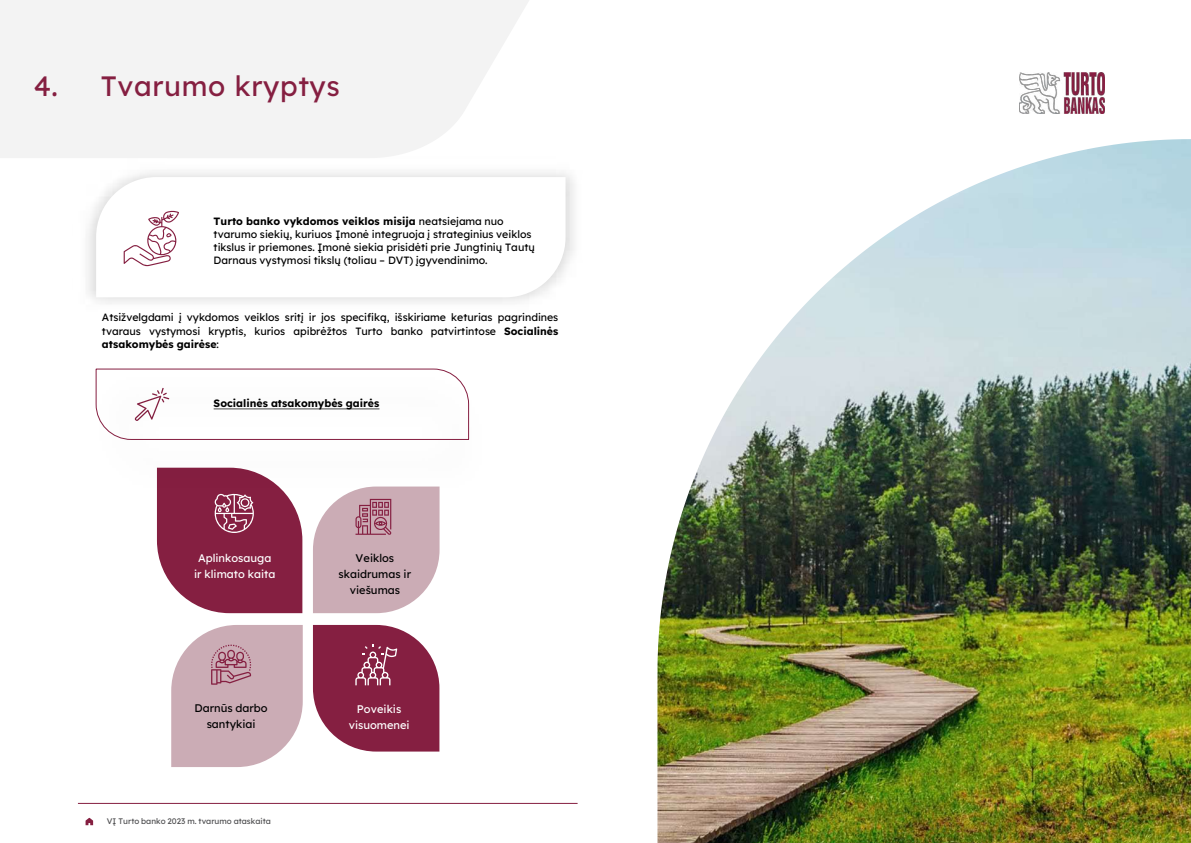
<style>
.page{position:relative;width:1191px;height:843px;background:#fff}
.page>*{position:absolute;margin:0;border:0;box-sizing:border-box;transform-origin:0 0}
.t1{font:28px "Lexend";letter-spacing:.02em;color:#851f41}
.t2{font:11px/16px "Lexend";color:#000;text-align:center}
.t3{font:11px/16px "Lexend";color:#fff;text-align:center}
.t4{font:10.6px/13px "Lexend";color:#000}
.t5{font:700 10.6px "Lexend";color:#000}
.t6{font:8px "Lexend";color:#4d4d4f}
.s1{font-weight:700}
</style>
<div class="page">
<svg style="left:96px;top:177px;width:470px;height:120px"></svg>
<svg style="left:0;top:0;width:529px;height:158px;fill:#f3f3f3"></svg>
<svg style="left:124px;top:210px;width:55px;height:56px"></svg>
<svg style="left:157px;top:504px;width:145px;height:108px;background:#903453"></svg>
<svg style="left:313px;top:504px;width:127px;height:108px;background:#ccaeb7"></svg>
<svg style="left:171px;top:625px;width:132px;height:141px;background:#ceb1ba"></svg>
<svg style="left:313px;top:624px;width:126px;height:127px;background:#953d5a"></svg>
<img style="left:156px;top:467px;width:284px;height:37px">
<svg style="left:95px;top:368px;width:375px;height:72px"></svg>
<svg style="left:86px;top:817px;width:7px;height:7px"></svg>
<img style="left:1020px;top:73px;width:84px;height:40px">
<hr style="left:78px;top:802px;width:500px;height:1px;background:#851f41">
<img style="left:657px;top:139px;width:534px;height:703px">
<h1 class="t1" style="left:34px;top:66px;width:26px">4.</h1>
<h1 class="t1" style="left:101px;top:66px;width:240px">Tvarumo kryptys</h1>
<p class="t4" style="left:214px;top:213px;width:323px"><span class="s1">Turto banko vykdomos veiklos misija</span> neatsiejama nuo tvarumo siekių, kuriuos Įmonė integruoja į strateginius veiklos tikslus ir priemones. Įmonė siekia prisidėti prie Jungtinių Tautų Darnaus vystymosi tikslų (toliau – DVT) įgyvendinimo.</p>
<p class="t4" style="left:102px;top:310px;width:458px;line-height:13.5px;text-align:justify">Atsižvelgdami į vykdomos veiklos sritį ir jos specifiką, išskiriame keturias pagrindines tvaraus vystymosi kryptis, kurios apibrėžtos Turto banko patvirtintose <span class="s1">Socialinės atsakomybės gairėse</span>:</p>
<p class="t5" style="left:214px;top:395px;width:167px">Socialinės atsakomybės gairės</p>
<p class="t3" style="left:194px;top:549px;width:83px">Aplinkosauga ir klimato kaita</p>
<p class="t2" style="left:339px;top:549px;width:74px">Veiklos skaidrumas ir viešumas</p>
<p class="t2" style="left:194px;top:698px;width:75px">Darnūs darbo santykiai</p>
<p class="t3" style="left:349px;top:700px;width:62px">Poveikis visuomenei</p>
<p class="t6" style="left:107px;top:815px;width:166px">VĮ Turto banko 2023 m. tvarumo ataskaita</p>
</div>
